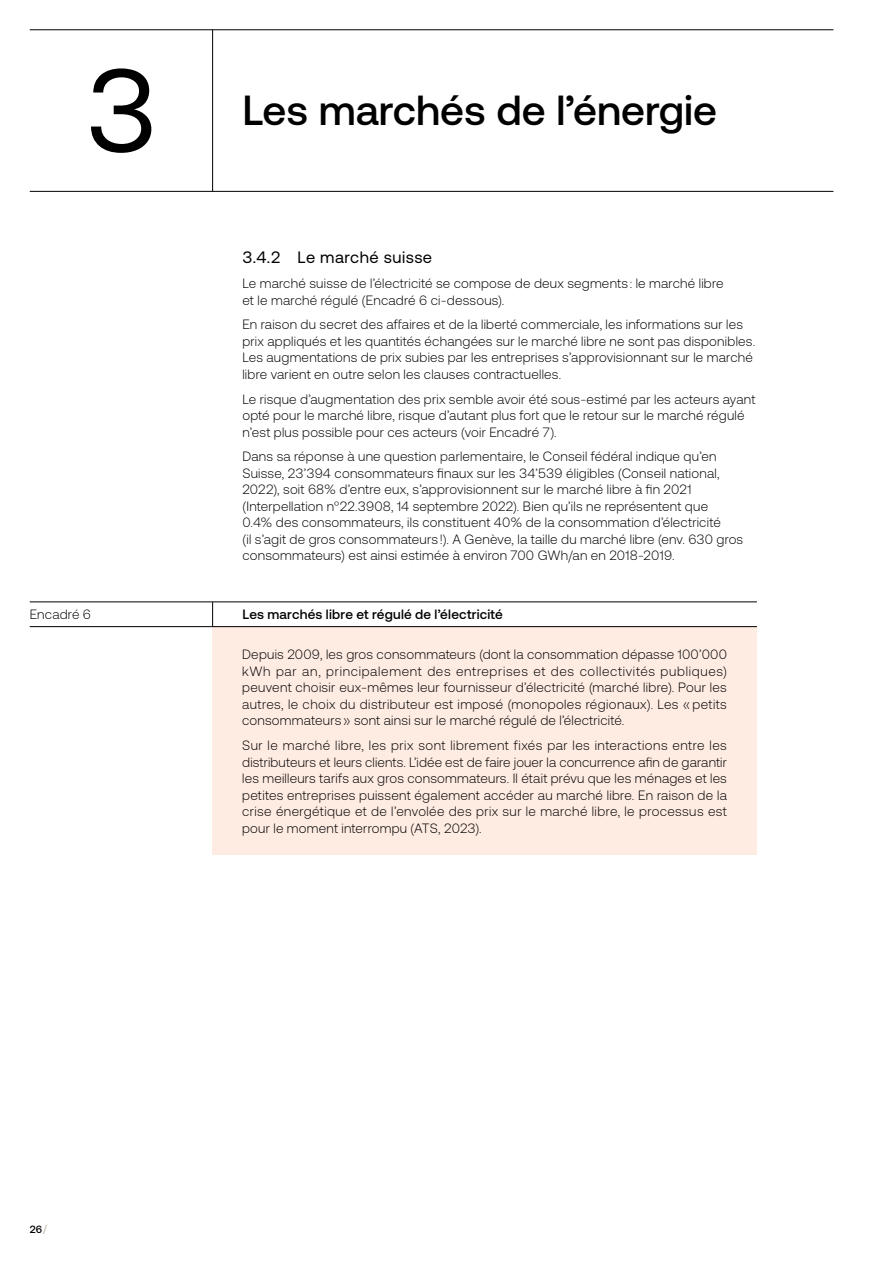
<style>
.page{position:relative;width:893px;height:1263px;background:#fff}
.page>*{position:absolute;margin:0;border:0;box-sizing:border-box;transform-origin:0 0}
.t1{font:118.5px "Aeonik";color:#000}
.t2{font:500 42px "Aeonik";color:#000}
.t3{font:16.5px "Aeonik";letter-spacing:.025em;color:#000}
.t4{font:300 13.5px/16.5px "Aeonik";letter-spacing:.015em;color:#000}
.t5{font:500 13.5px "Aeonik";letter-spacing:.015em;color:#000}
.t6{font:500 10.5px "Aeonik";color:#000}
.s1{color:#c4bdaa}
</style>
<div class="page">
<hr style="left:30px;top:30px;width:803px;height:1px;background:#000">
<hr style="left:30px;top:191px;width:803px;height:1px;background:#000">
<hr style="left:212px;top:30px;width:1px;height:161px;background:#000">
<div style="left:212px;top:626px;width:545px;height:229px;background:#feebe2"></div>
<hr style="left:30px;top:602px;width:727px;height:1px;background:#000">
<hr style="left:30px;top:626px;width:727px;height:1px;background:#000">
<svg style="left:212px;top:602px;width:1px;height:24px"></svg>
<h1 class="t1" style="left:86px;top:46px;width:73px">3</h1>
<h2 class="t2" style="left:242px;top:87px;width:476px">Les marchés de l’énergie</h2>
<p class="t3" style="left:242px;top:249px;width:191px">3.4.2 Le marché suisse</p>
<p class="t4" style="left:242px;top:275px;width:483px">Le marché suisse de l’électricité se compose de deux segments: le marché libre et le marché régulé (Encadré 6 ci-dessous).</p>
<p class="t4" style="left:242px;top:316px;width:514px">En raison du secret des affaires et de la liberté commerciale, les informations sur les prix appliqués et les quantités échangées sur le marché libre ne sont pas disponibles.<br>Les augmentations de prix subies par les entreprises s’approvisionnant sur le marché libre varient en outre selon les clauses contractuelles.</p>
<p class="t4" style="left:242px;top:391px;width:514px">Le risque d’augmentation des prix semble avoir été sous-estimé par les acteurs ayant opté pour le marché libre, risque d’autant plus fort que le retour sur le marché régulé n’est plus possible pour ces acteurs (voir Encadré 7).</p>
<p class="t4" style="left:242px;top:448px;width:502px">Dans sa réponse à une question parlementaire, le Conseil fédéral indique qu’en Suisse, 23’394 consommateurs finaux sur les 34’539 éligibles (Conseil national, 2022), soit 68% d’entre eux, s’approvisionnent sur le marché libre à fin 2021 (Interpellation n°22.3908, 14 septembre 2022). Bien qu’ils ne représentent que<br>0.4% des consommateurs, ils constituent 40% de la consommation d’électricité<br>(il s’agit de gros consommateurs!). A Genève, la taille du marché libre (env. 630 gros consommateurs) est ainsi estimée à environ 700 GWh/an en 2018-2019.</p>
<p class="t4" style="left:30px;top:606px;width:63px">Encadré 6</p>
<p class="t5" style="left:243px;top:606px;width:262px">Les marchés libre et régulé de l’électricité</p>
<p class="t6" style="left:30px;top:1224px;width:19px">26<span class="s1">/</span></p>
<p class="t4" style="left:242px;top:646px;width:486px;text-align:justify">Depuis 2009, les gros consommateurs (dont la consommation dépasse 100’000 kWh par an, principalement des entreprises et des collectivités publiques) peuvent choisir eux-mêmes leur fournisseur d’électricité (marché libre). Pour les autres, le choix du distributeur est imposé (monopoles régionaux). Les « petits consommateurs» sont ainsi sur le marché régulé de l’électricité.</p>
<p class="t4" style="left:242px;top:737px;width:486px;text-align:justify">Sur le marché libre, les prix sont librement fixés par les interactions entre les distributeurs et leurs clients. L’idée est de faire jouer la concurrence afin de garantir les meilleurs tarifs aux gros consommateurs. Il était prévu que les ménages et les petites entreprises puissent également accéder au marché libre. En raison de la crise énergétique et de l’envolée des prix sur le marché libre, le processus est pour le moment interrompu (ATS, 2023).</p>
</div>
